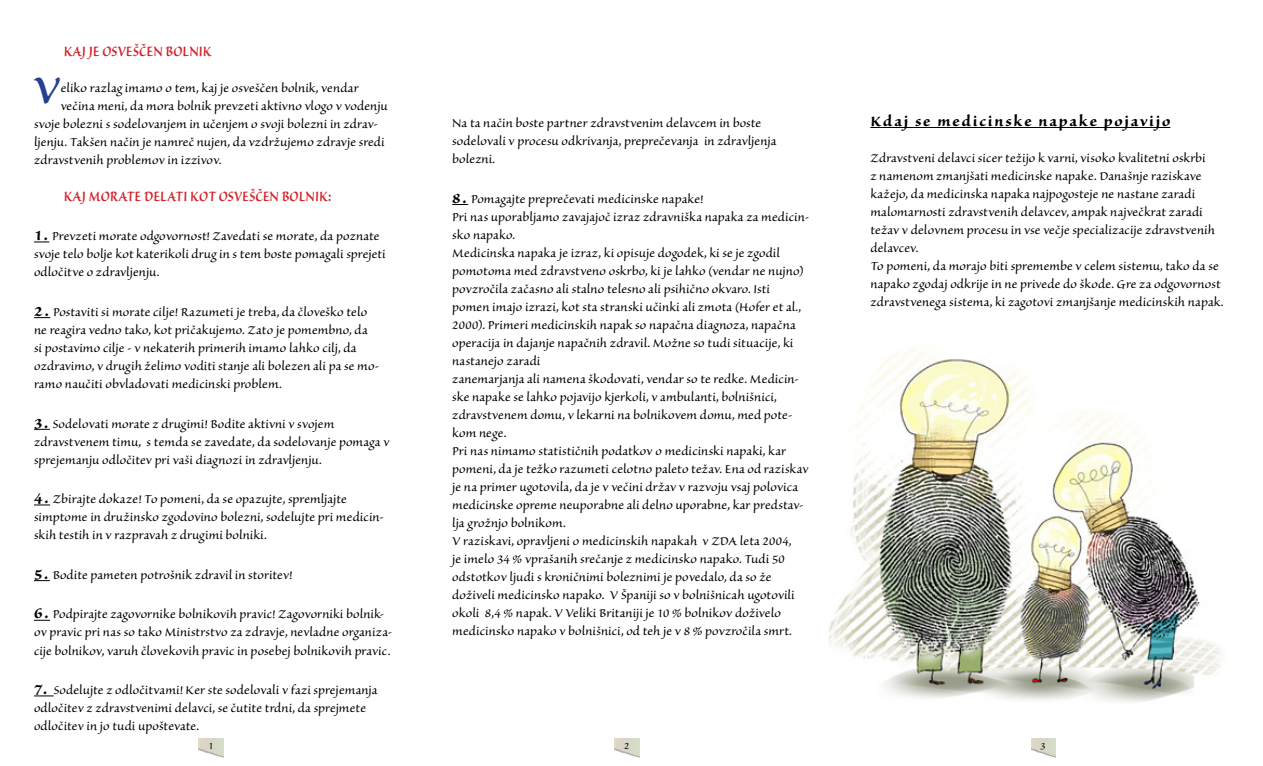
<style>
.page{position:relative;width:1263px;height:766px;background:#fff}
.page>*{position:absolute;margin:0;border:0;box-sizing:border-box;transform-origin:0 0}
.t1{font:600 48.6px "Sanvito Pro";color:#25408f}
.t2{font:600 18px "Sanvito Pro";letter-spacing:-.005em;color:#d2232a;scale:.83 1}
.t3{font:700 18px "Sanvito Pro";letter-spacing:.1em;color:#000}
.t4{font:15px/18px "Sanvito Pro";letter-spacing:.005em;color:#000}
.t5{font:12px "Sanvito Pro";color:#000}
.s1{font-weight:700;font-size:18px}
</style>
<div class="page">
<img style="left:1031px;top:738px;width:24px;height:19px">
<img style="left:615px;top:738px;width:24px;height:19px">
<img style="left:199px;top:738px;width:24px;height:19px">
<svg style="left:34px;top:241px;width:15px;height:1px"></svg>
<svg style="left:34px;top:317px;width:16px;height:1px"></svg>
<svg style="left:34px;top:429px;width:16px;height:1px"></svg>
<svg style="left:34px;top:504px;width:16px;height:1px"></svg>
<svg style="left:34px;top:580px;width:16px;height:1px"></svg>
<svg style="left:34px;top:619px;width:16px;height:1px"></svg>
<svg style="left:34px;top:695px;width:20px;height:1px"></svg>
<svg style="left:452px;top:204px;width:16px;height:1px"></svg>
<hr style="left:870px;top:127px;width:300px;height:1px;background:#000">
<img style="left:828px;top:348px;width:395px;height:355px">
<p class="t2" style="left:64px;top:42px;width:178px">Kaj je osveščen bolnik</p>
<h1 class="t1" style="left:33px;top:63px;width:28px">V</h1>
<p class="t4" style="left:61px;top:79px;width:299px">eliko razlag imamo o tem, kaj je osveščen bolnik, vendar</p>
<p class="t4" style="left:61px;top:97px;width:329px">večina meni, da mora bolnik prevzeti aktivno vlogo v vodenju</p>
<p class="t4" style="left:34px;top:115px;width:345px">svoje bolezni s sodelovanjem in učenjem o svoji bolezni in zdrav-</p>
<p class="t4" style="left:34px;top:133px;width:352px">ljenju. Takšen način je namreč nujen, da vzdržujemo zdravje sredi</p>
<p class="t4" style="left:34px;top:151px;width:189px">zdravstvenih problemov in izzivov.</p>
<p class="t2" style="left:64px;top:186px;width:323px">Kaj morate delati kot osveščen bolnik:</p>
<p class="t4" style="left:34px;top:227px;width:353px"><span class="s1">1.</span> Prevzeti morate odgovornost! Zavedati se morate, da poznate svoje telo bolje kot katerikoli drug in s tem boste pomagali sprejeti odločitve o zdravljenju.</p>
<p class="t4" style="left:34px;top:303px;width:347px"><span class="s1">2 .</span> Postaviti si morate cilje! Razumeti je treba, da človeško telo ne reagira vedno tako, kot pričakujemo. Zato je pomembno, da si postavimo cilje - v nekaterih primerih imamo lahko cilj, da ozdravimo, v drugih želimo voditi stanje ali bolezen ali pa se mo&shy;ramo naučiti obvladovati medicinski problem.</p>
<p class="t4" style="left:34px;top:414px;width:357px"><span class="s1">3.</span> Sodelovati morate z drugimi! Bodite aktivni v svojem zdravstvenem timu, s temda se zavedate, da sodelovanje pomaga v sprejemanju odločitev pri vaši diagnozi in zdravljenju.</p>
<p class="t4" style="left:34px;top:490px;width:351px"><span class="s1">4.</span> Zbirajte dokaze! To pomeni, da se opazujte, spremljajte simptome in družinsko zgodovino bolezni, sodelujte pri medicin&shy;skih testih in v razpravah z drugimi bolniki.</p>
<p class="t4" style="left:34px;top:565px;width:260px"><span class="s1">5.</span> Bodite pameten potrošnik zdravil in storitev!</p>
<p class="t4" style="left:34px;top:605px;width:360px"><span class="s1">6.</span> Podpirajte zagovornike bolnikovih pravic! Zagovorniki bolnik&shy;ov pravic pri nas so tako Ministrstvo za zdravje, nevladne organiza&shy;cije bolnikov, varuh človekovih pravic in posebej bolnikovih pravic.</p>
<p class="t4" style="left:34px;top:681px;width:345px"><span class="s1">7.</span> Sodelujte z odločitvami! Ker ste sodelovali v fazi sprejemanja odločitev z zdravstvenimi delavci, se čutite trdni, da sprejmete odločitev in jo tudi upoštevate.</p>
<p class="t4" style="left:452px;top:114px;width:326px">Na ta način boste partner zdravstvenim delavcem in boste sodelovali v procesu odkrivanja, preprečevanja in zdravljenja bolezni.</p>
<p class="t4" style="left:452px;top:190px;width:359px"><span class="s1">8.</span> Pomagajte preprečevati medicinske napake!<br>Pri nas uporabljamo zavajajoč izraz zdravniška napaka za medicin&shy;sko napako.<br>Medicinska napaka je izraz, ki opisuje dogodek, ki se je zgodil pomotoma med zdravstveno oskrbo, ki je lahko (vendar ne nujno) povzročila začasno ali stalno telesno ali psihično okvaro. Isti pomen imajo izrazi, kot sta stranski učinki ali zmota (Hofer et al., 2000). Primeri medicinskih napak so napačna diagnoza, napačna operacija in dajanje napačnih zdravil. Možne so tudi situacije, ki nastanejo zaradi<br>zanemarjanja ali namena škodovati, vendar so te redke. Medicin&shy;ske napake se lahko pojavijo kjerkoli, v ambulanti, bolnišnici, zdravstvenem domu, v lekarni na bolnikovem domu, med pote&shy;kom nege.<br>Pri nas nimamo statističnih podatkov o medicinski napaki, kar pomeni, da je težko razumeti celotno paleto težav. Ena od raziskav je na primer ugotovila, da je v večini držav v razvoju vsaj polovica medicinske opreme neuporabne ali delno uporabne, kar predstav&shy;lja grožnjo bolnikom.<br>V raziskavi, opravljeni o medicinskih napakah v ZDA leta 2004,<br>je imelo 34 % vprašanih srečanje z medicinsko napako. Tudi 50 odstotkov ljudi s kroničnimi boleznimi je povedalo, da so že doživeli medicinsko napako. V Španiji so v bolnišnicah ugotovili okoli 8,4 % napak. V Veliki Britaniji je 10 % bolnikov doživelo medicinsko napako v bolnišnici, od teh je v 8 % povzročila smrt.</p>
<p class="t3" style="left:870px;top:111px;width:301px">Kdaj se medicinske napake pojavijo</p>
<p class="t4" style="left:870px;top:149px;width:355px">Zdravstveni delavci sicer težijo k varni, visoko kvalitetni oskrbi<br>z namenom zmanjšati medicinske napake. Današnje raziskave kažejo, da medicinska napaka najpogosteje ne nastane zaradi malomarnosti zdravstvenih delavcev, ampak največkrat zaradi težav v delovnem procesu in vse večje specializacije zdravstvenih delavcev.<br>To pomeni, da morajo biti spremembe v celem sistemu, tako da se napako zgodaj odkrije in ne privede do škode. Gre za odgovornost zdravstvenega sistema, ki zagotovi zmanjšanje medicinskih napak.</p>
<p class="t5" style="left:208px;top:739px;width:7px">1</p>
<p class="t5" style="left:624px;top:739px;width:7px">2</p>
<p class="t5" style="left:1040px;top:739px;width:7px">3</p>
</div>
